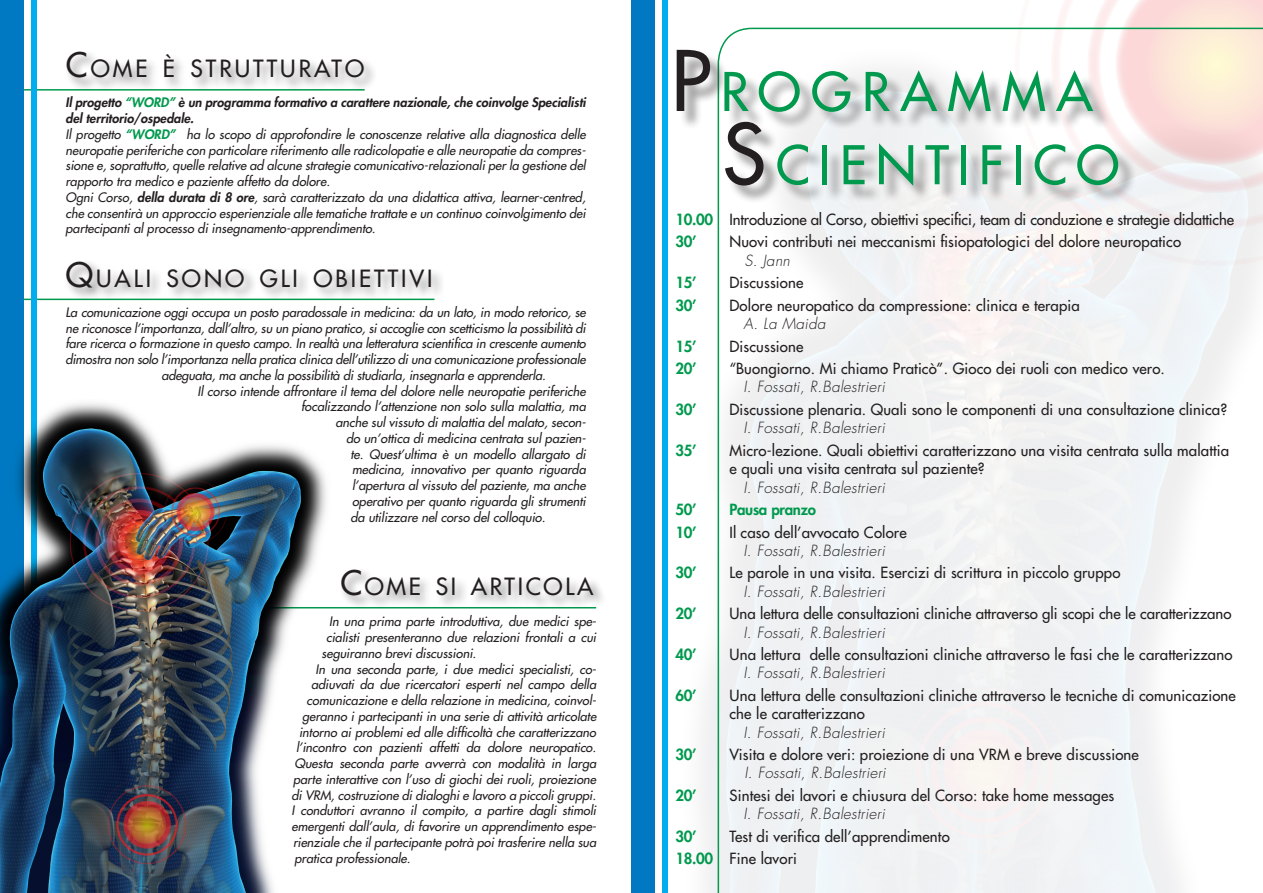
<style>
.page{position:relative;width:1263px;height:893px;background:#fff}
.page>*{position:absolute;margin:0;border:0;box-sizing:border-box;transform-origin:0 0}
.t1{font:51.9px "Futura";letter-spacing:.17em;color:#00994e}
.t2{font:23.1px "Futura";letter-spacing:.13em;color:#231f20}
.t3{font:15px/18.3px "Futura";letter-spacing:.01em;color:#231f20}
.t4{font:italic 300 15px "Futura";letter-spacing:.02em;color:#231f20}
.t5{font:15px "Futura";letter-spacing:-.01em;color:#231f20}
.t6{font:800 15px "Futura";letter-spacing:-.02em;color:#00994e}
.t7{font:italic 12.75px/15.8px "Futura";color:#231f20;text-align:justify}
.t8{font:italic 800 12.75px/15.8px "Futura";color:#231f20}
.s1{font-size:33px}
.s2{color:#00994e}
.s3{font-weight:800;color:#00994e}
.s4{font-weight:800}
.s5{font-size:81.15px;color:#231f20}
</style>
<div class="page">
<img style="left:662px;top:41px;width:55px;height:852px">
<svg style="left:1058px;top:0;width:205px;height:27px"></svg>
<svg style="left:717px;top:27px;width:546px;height:866px"></svg>
<hr style="left:0;top:89px;width:365px;height:2px;background:#00994e">
<hr style="left:0;top:299px;width:434px;height:1px;background:#00994e">
<div style="left:0;top:0;width:24px;height:893px;background:#0079c2"></div>
<div style="left:31px;top:0;width:6px;height:893px;background:#00aeef"></div>
<div style="left:65px;top:49px;width:312px;height:42px;background:#231f20;opacity:.55"></div>
<div style="left:64px;top:258px;width:380px;height:43px;background:#231f20;opacity:.55"></div>
<div style="left:339px;top:567px;width:268px;height:42px;background:#231f20;opacity:.55"></div>
<div style="left:631px;top:0;width:24px;height:893px;background:#0079c2"></div>
<div style="left:663px;top:0;width:5px;height:893px;background:#00aeef"></div>
<div style="left:679px;top:53px;width:432px;height:77px;background:#231f20;opacity:.45"></div>
<div style="left:727px;top:125px;width:409px;height:79px;background:#231f20;opacity:.45"></div>
<img style="left:0;top:403px;width:347px;height:490px">
<svg style="left:178px;top:495px;width:35px;height:34px"></svg>
<div style="left:176px;top:493px;width:39px;height:38px;border:4px solid #ee1d23;border-radius:50%"></div>
<div style="left:171px;top:487px;width:49px;height:50px;border:3px solid #ee1d23;border-radius:50%"></div>
<div style="left:164px;top:480px;width:63px;height:64px;border:2px solid #ee1d23;border-radius:50%"></div>
<div style="left:157px;top:473px;width:77px;height:78px;border:1px solid #ee1d23;border-radius:50%"></div>
<svg style="left:125px;top:803px;width:44px;height:43px"></svg>
<div style="left:123px;top:801px;width:48px;height:48px;border:5px solid #ee1d23;border-radius:50%"></div>
<div style="left:116px;top:794px;width:62px;height:62px;border:3px solid #ee1d23;border-radius:50%"></div>
<div style="left:107px;top:785px;width:80px;height:79px;border:3px solid #ee1d23;border-radius:50%"></div>
<div style="left:99px;top:776px;width:96px;height:97px;border:2px solid #ee1d23;border-radius:50%"></div>
<p class="t2" style="left:66px;top:54px;width:300px"><span class="s1">C</span>OME È STRUTTURATO</p>
<p class="t8" style="left:65px;top:95px;width:522px">Il progetto <span class="s2">“WORD”</span> è un programma formativo a carattere nazionale, che coinvolge Specialisti del territorio/ospedale.</p>
<p class="t7" style="left:65px;top:126px;width:522px">Il progetto <span class="s3">“WORD”</span> ha lo scopo di approfondire le conoscenze relative alla diagnostica delle neuropatie periferiche con particolare riferimento alle radicolopatie e alle neuropatie da compres&shy;sione e, soprattutto, quelle relative ad alcune strategie comunicativo-relazionali per la gestione del rapporto tra medico e paziente affetto da dolore.</p>
<p class="t7" style="left:65px;top:189px;width:522px">Ogni Corso, <span class="s4">della durata di 8 ore</span>, sarà caratterizzato da una didattica attiva, learner-centred, che consentirà un approccio esperienziale alle tematiche trattate e un continuo coinvolgimento dei partecipanti al processo di insegnamento-apprendimento.</p>
<p class="t2" style="left:66px;top:264px;width:368px"><span class="s1">Q</span>UALI SONO GLI OBIETTIVI</p>
<p class="t7" style="left:65px;top:304px;width:522px">La comunicazione oggi occupa un posto paradossale in medicina: da un lato, in modo retorico, se</p>
<p class="t7" style="left:65px;top:320px;width:522px">ne riconosce l’importanza, dall’altro, su un piano pratico, si accoglie con scetticismo la possibilità di</p>
<p class="t7" style="left:65px;top:336px;width:522px">fare ricerca o formazione in questo campo. In realtà una letteratura scientifica in crescente aumento</p>
<p class="t7" style="left:65px;top:352px;width:522px">dimostra non solo l’importanza nella pratica clinica dell’utilizzo di una comunicazione professionale</p>
<p class="t7" style="left:161px;top:367px;width:386px">adeguata, ma anche la possibilità di studiarla, insegnarla e apprenderla.</p>
<p class="t7" style="left:197px;top:383px;width:390px">Il corso intende affrontare il tema del dolore nelle neuropatie periferiche</p>
<p class="t7" style="left:301px;top:399px;width:286px">focalizzando l’attenzione non solo sulla malattia, ma</p>
<p class="t7" style="left:335px;top:415px;width:252px">anche sul vissuto di malattia del malato, secon-</p>
<p class="t7" style="left:346px;top:430px;width:241px">do un’ottica di medicina centrata sul pazien-</p>
<p class="t7" style="left:350px;top:446px;width:237px">te. Quest’ultima è un modello allargato di</p>
<p class="t7" style="left:352px;top:462px;width:235px">medicina, innovativo per quanto riguarda</p>
<p class="t7" style="left:352px;top:478px;width:235px">l’apertura al vissuto del paziente, ma anche</p>
<p class="t7" style="left:352px;top:493px;width:235px">operativo per quanto riguarda gli strumenti</p>
<p class="t7" style="left:350px;top:509px;width:197px">da utilizzare nel corso del colloquio.</p>
<p class="t2" style="left:340px;top:572px;width:255px"><span class="s1">C</span>OME SI ARTICOLA</p>
<p class="t7" style="left:329px;top:614px;width:269px">In una prima parte introduttiva, due medici spe-</p>
<p class="t7" style="left:326px;top:630px;width:272px">cialisti presenteranno due relazioni frontali a cui</p>
<p class="t7" style="left:322px;top:645px;width:156px">seguiranno brevi discussioni.</p>
<p class="t7" style="left:292px;top:661px;width:306px;text-align:right">In una seconda parte, i due medici specialisti, co&shy;adiuvati da due ricercatori esperti nel campo della comunicazione e della relazione in medicina, coinvol&shy;geranno i partecipanti in una serie di attività articolate intorno ai problemi ed alle difficoltà che caratterizzano l’incontro con pazienti affetti da dolore neuropatico.<br>Questa seconda parte avverrà con modalità in larga parte interattive con l’uso di giochi dei ruoli, proiezione di VRM, costruzione di dialoghi e lavoro a piccoli gruppi.</p>
<p class="t7" style="left:292px;top:803px;width:306px">I conduttori avranno il compito, a partire dagli stimoli emergenti dall’aula, di favorire un apprendimento espe&shy;rienziale che il partecipante potrà poi trasferire nella sua pratica professionale.</p>
<p class="t1" style="left:671px;top:59px;width:423px"><span class="s5">P</span>ROGRAMM A</p>
<p class="t1" style="left:722px;top:133px;width:398px"><span class="s5">S</span>CIENTIFICO</p>
<p class="t5" style="left:675px;top:210px;width:560px"><span class="s3">10.00</span> Introduzione al Corso, obiettivi specifici, team di conduzione e strategie didattiche</p>
<p class="t6" style="left:675px;top:232px;width:23px">30’</p>
<p class="t3" style="left:729px;top:233px;width:453px">Nuovi contributi nei meccanismi fisiopatologici del dolore neuropatico</p>
<p class="t4" style="left:744px;top:251px;width:47px">S. Jann</p>
<p class="t6" style="left:675px;top:273px;width:23px">15’</p>
<p class="t3" style="left:729px;top:274px;width:75px">Discussione</p>
<p class="t6" style="left:675px;top:296px;width:23px">30’</p>
<p class="t3" style="left:729px;top:296px;width:352px">Dolore neuropatico da compressione: clinica e terapia</p>
<p class="t4" style="left:743px;top:314px;width:84px">A. La Maida</p>
<p class="t6" style="left:675px;top:337px;width:23px">15’</p>
<p class="t3" style="left:729px;top:337px;width:75px">Discussione</p>
<p class="t6" style="left:675px;top:359px;width:23px">20’</p>
<p class="t3" style="left:729px;top:360px;width:437px">“Buongiorno. Mi chiamo Praticò”. Gioco dei ruoli con medico vero.</p>
<p class="t4" style="left:743px;top:378px;width:143px">I. Fossati, R.Balestrieri</p>
<p class="t6" style="left:675px;top:400px;width:23px">30’</p>
<p class="t3" style="left:729px;top:400px;width:499px">Discussione plenaria. Quali sono le componenti di una consultazione clinica?</p>
<p class="t4" style="left:743px;top:419px;width:143px">I. Fossati, R.Balestrieri</p>
<p class="t6" style="left:675px;top:441px;width:23px">35’</p>
<p class="t3" style="left:729px;top:441px;width:501px">Micro-lezione. Quali obiettivi caratterizzano una visita centrata sulla malattia e quali una visita centrata sul paziente?</p>
<p class="t4" style="left:743px;top:478px;width:143px">I. Fossati, R.Balestrieri</p>
<p class="t6" style="left:675px;top:500px;width:23px">50’</p>
<p class="t6" style="left:729px;top:500px;width:88px">Pausa pranzo</p>
<p class="t6" style="left:675px;top:523px;width:23px">10’</p>
<p class="t3" style="left:729px;top:523px;width:179px">Il caso dell’avvocato Colore</p>
<p class="t4" style="left:743px;top:541px;width:143px">I. Fossati, R.Balestrieri</p>
<p class="t6" style="left:675px;top:563px;width:23px">30’</p>
<p class="t3" style="left:729px;top:564px;width:392px">Le parole in una visita. Esercizi di scrittura in piccolo gruppo</p>
<p class="t4" style="left:743px;top:582px;width:143px">I. Fossati, R.Balestrieri</p>
<p class="t6" style="left:675px;top:604px;width:23px">20’</p>
<p class="t3" style="left:729px;top:605px;width:503px">Una lettura delle consultazioni cliniche attraverso gli scopi che le caratterizzano</p>
<p class="t4" style="left:743px;top:623px;width:143px">I. Fossati, R.Balestrieri</p>
<p class="t6" style="left:675px;top:645px;width:23px">40’</p>
<p class="t3" style="left:729px;top:646px;width:504px">Una lettura delle consultazioni cliniche attraverso le fasi che le caratterizzano</p>
<p class="t4" style="left:743px;top:664px;width:143px">I. Fossati, R.Balestrieri</p>
<p class="t6" style="left:675px;top:686px;width:23px">60’</p>
<p class="t3" style="left:729px;top:686px;width:508px">Una lettura delle consultazioni cliniche attraverso le tecniche di comunicazione che le caratterizzano</p>
<p class="t4" style="left:743px;top:723px;width:143px">I. Fossati, R.Balestrieri</p>
<p class="t6" style="left:675px;top:745px;width:23px">30’</p>
<p class="t3" style="left:729px;top:746px;width:411px">Visita e dolore veri: proiezione di una VRM e breve discussione</p>
<p class="t4" style="left:744px;top:764px;width:143px">I. Fossati, R.Balestrieri</p>
<p class="t6" style="left:675px;top:786px;width:23px">20’</p>
<p class="t3" style="left:729px;top:786px;width:386px">Sintesi dei lavori e chiusura del Corso: take home messages</p>
<p class="t4" style="left:743px;top:805px;width:143px">I. Fossati, R.Balestrieri</p>
<p class="t6" style="left:675px;top:827px;width:23px">30’</p>
<p class="t3" style="left:729px;top:827px;width:222px">Test di verifica dell’apprendimento</p>
<p class="t3" style="left:675px;top:850px;width:123px"><span class="s3">18.00</span> Fine lavori</p>
</div>
